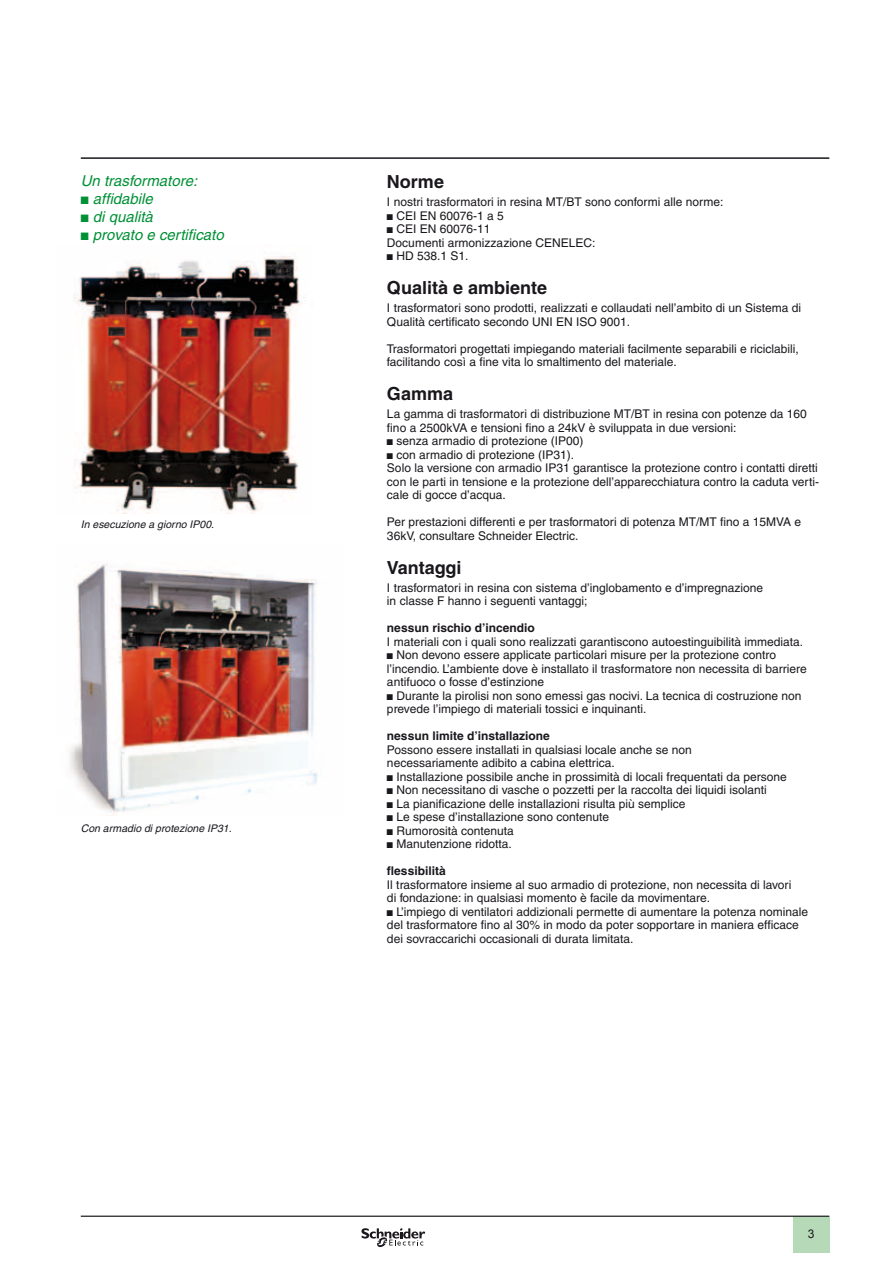
<style>
.page{position:relative;width:893px;height:1263px;background:#fff}
.page>*{position:absolute;margin:0;border:0;box-sizing:border-box;transform-origin:0 0}
.t1{font:700 18px "Helvetica";color:#1a171c}
.t2{font:italic 15px/18px "Helvetica";color:#009036}
.t3{font:12px/13.5px "Helvetica";color:#1a171c}
.t4{font:700 12px "Helvetica";color:#1a171c}
.t5{font:12px "Arial";color:#1a171c}
.t6{font:italic 10.5px "Helvetica";color:#1a171c}
.s1{font-family:"Graph Sch";font-style:normal;font-size:13.5px}
.s2{font-family:"Graph Sch";font-size:10.5px}
</style>
<div class="page">
<hr style="left:81px;top:157px;width:748px;height:2px;background:#1a171c">
<div style="left:793px;top:1217px;width:37px;height:36px;background:#b6d9b7"></div>
<hr style="left:81px;top:1215px;width:748px;height:2px;background:#1a171c">
<svg style="left:361px;top:1228px;width:64px;height:19px"></svg>
<img style="left:70px;top:563px;width:247px;height:252px">
<img style="left:73px;top:256px;width:233px;height:257px">
<p class="t2" style="left:81px;top:172px;width:144px">Un trasformatore:<br><span class="s1">b</span> affidabile<br><span class="s1">b</span> di qualità<br><span class="s1">b</span> provato e certificato</p>
<p class="t6" style="left:81px;top:518px;width:135px">In esecuzione a giorno IP00.</p>
<p class="t6" style="left:81px;top:822px;width:152px">Con armadio di protezione IP31.</p>
<h1 class="t1" style="left:387px;top:171px;width:59px">Norme</h1>
<p class="t3" style="left:387px;top:195px;width:338px">I nostri trasformatori in resina MT/BT sono conformi alle norme: <span class="s2">b</span> CEI EN 60076-1 a 5<br><span class="s2">b</span> CEI EN 60076-11<br>Documenti armonizzazione CENELEC:<br><span class="s2">b</span> HD 538.1 S1.</p>
<h1 class="t1" style="left:387px;top:277px;width:162px">Qualità e ambiente</h1>
<p class="t3" style="left:387px;top:301px;width:416px">I trasformatori sono prodotti, realizzati e collaudati nell’ambito di un Sistema di<br>Qualità certificato secondo UNI EN ISO 9001.</p>
<p class="t3" style="left:387px;top:342px;width:413px">Trasformatori progettati impiegando materiali facilmente separabili e riciclabili, facilitando così a fine vita lo smaltimento del materiale.</p>
<h1 class="t1" style="left:387px;top:383px;width:68px">Gamma</h1>
<p class="t3" style="left:387px;top:407px;width:434px">La gamma di trasformatori di distribuzione MT/BT in resina con potenze da 160 fino a 2500kVA e tensioni fino a 24kV è sviluppata in due versioni:<br><span class="s2">b</span> senza armadio di protezione (IP00)<br><span class="s2">b</span> con armadio di protezione (IP31).<br>Solo la versione con armadio IP31 garantisce la protezione contro i contatti diretti con le parti in tensione e la protezione dell’apparecchiatura contro la caduta verti&shy;cale di gocce d’acqua.</p>
<p class="t3" style="left:387px;top:515px;width:416px">Per prestazioni differenti e per trasformatori di potenza MT/MT fino a 15MVA e<br>36kV, consultare Schneider Electric.</p>
<h1 class="t1" style="left:387px;top:557px;width:76px">Vantaggi</h1>
<p class="t3" style="left:387px;top:581px;width:378px">I trasformatori in resina con sistema d’inglobamento e d’impregnazione in classe F hanno i seguenti vantaggi;</p>
<p class="t4" style="left:387px;top:621px;width:149px">nessun rischio d’incendio</p>
<p class="t3" style="left:387px;top:635px;width:421px">I materiali con i quali sono realizzati garantiscono autoestinguibilità immediata. <span class="s2">b</span> Non devono essere applicate particolari misure per la protezione contro l’incendio. L’ambiente dove è installato il trasformatore non necessita di barriere antifuoco o fosse d’estinzione<br><span class="s2">b</span> Durante la pirolisi non sono emessi gas nocivi. La tecnica di costruzione non prevede l’impiego di materiali tossici e inquinanti.</p>
<p class="t4" style="left:387px;top:729px;width:164px">nessun limite d’installazione</p>
<p class="t3" style="left:387px;top:743px;width:401px">Possono essere installati in qualsiasi locale anche se non<br>necessariamente adibito a cabina elettrica.<br><span class="s2">b</span> Installazione possibile anche in prossimità di locali frequentati da persone <span class="s2">b</span> Non necessitano di vasche o pozzetti per la raccolta dei liquidi isolanti<br><span class="s2">b</span> La pianificazione delle installazioni risulta più semplice<br><span class="s2">b</span> Le spese d’installazione sono contenute<br><span class="s2">b</span> Rumorosità contenuta<br><span class="s2">b</span> Manutenzione ridotta.</p>
<p class="t4" style="left:387px;top:864px;width:60px">flessibilità</p>
<p class="t3" style="left:387px;top:878px;width:423px">Il trasformatore insieme al suo armadio di protezione, non necessita di lavori<br>di fondazione: in qualsiasi momento è facile da movimentare.<br><span class="s2">b</span> L’impiego di ventilatori addizionali permette di aumentare la potenza nominale del trasformatore fino al 30% in modo da poter sopportare in maniera efficace dei sovraccarichi occasionali di durata limitata.</p>
<p class="t5" style="left:808px;top:1225px;width:8px">3</p>
</div>
